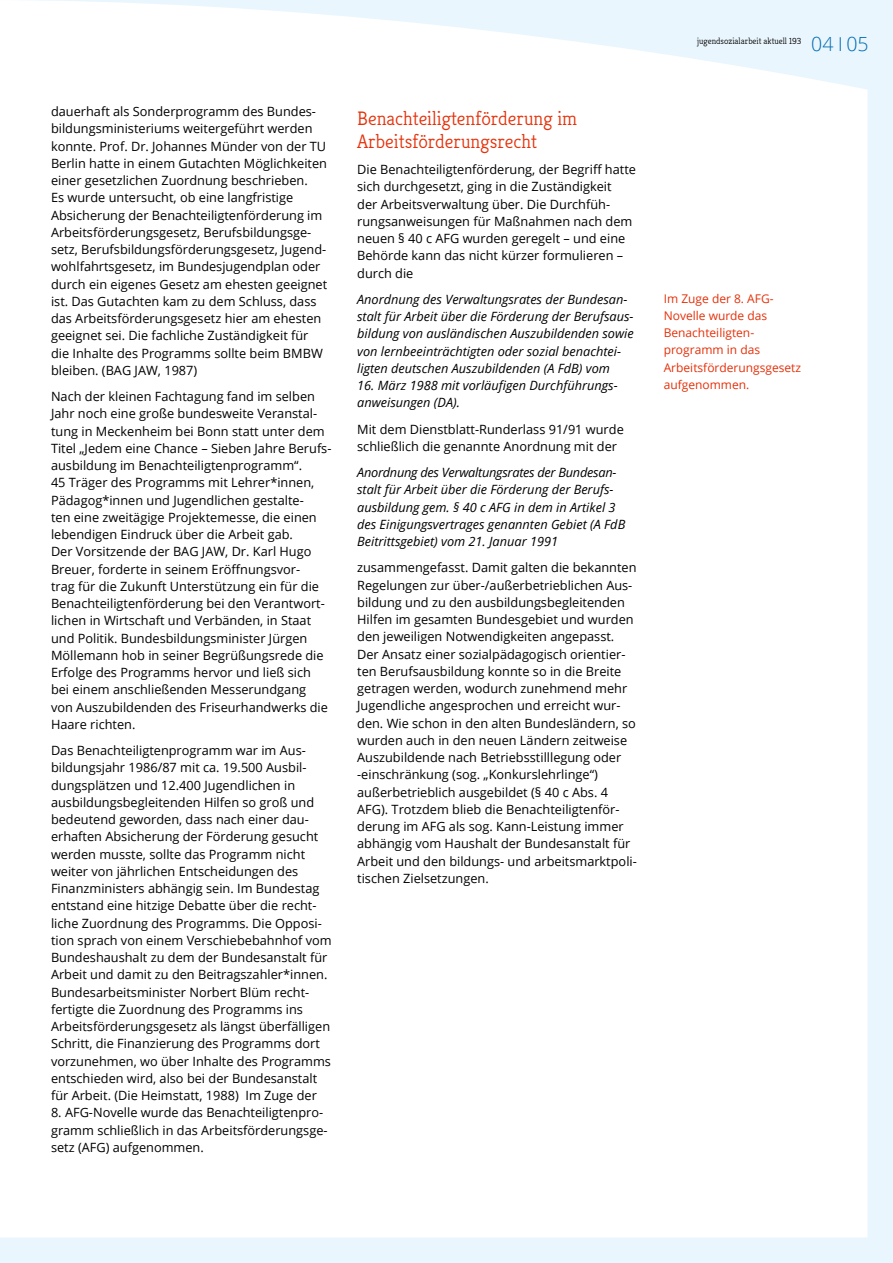
<style>
.page{position:relative;width:893px;height:1263px;background:#eaf6fe}
.page>*{position:absolute;margin:0;border:0;box-sizing:border-box;transform-origin:0 0}
.t1{font:300 19.5px/22.5px "Kreon";color:#e63009}
.t2{font:300 19.5px "Open Sans";color:#006cb1}
.t3{font:12.75px/17.2px "Open Sans";color:#000}
.t4{font:italic 12.75px/17.2px "Open Sans";color:#000}
.t5{font:12px/17.2px "Open Sans";color:#e63009}
.t6{font:300 8.85px "Kreon";color:#000}
.s1{font-size:9px}
</style>
<div class="page">
<div style="left:1px;top:0;width:866px;height:1237px;background:#fff"></div>
<svg style="left:0;top:0;width:1px;height:1237px"></svg>
<svg style="left:840px;top:37px;width:1px;height:14px"></svg>
<p class="t3" style="left:51px;top:102px;width:278px">dauerhaft als Sonderprogramm des Bundes&shy;bildungsministeriums weitergeführt werden konnte. Prof. Dr. Johannes Münder von der TU Berlin hatte in einem Gutachten Möglichkeiten einer gesetzlichen Zuordnung beschrieben.<br>Es wurde untersucht, ob eine langfristige Absicherung der Benachteiligtenförderung im Arbeitsförderungsgesetz, Berufsbildungsge&shy;setz, Berufsbildungsförderungsgesetz, Jugend&shy;wohlfahrtsgesetz, im Bundesjugendplan oder durch ein eigenes Gesetz am ehesten geeignet ist. Das Gutachten kam zu dem Schluss, dass das Arbeitsförderungsgesetz hier am ehesten geeignet sei. Die fachliche Zuständigkeit für die Inhalte des Programms sollte beim BMBW bleiben. (BAG JAW, 1987)</p>
<p class="t3" style="left:51px;top:387px;width:282px">Nach der kleinen Fachtagung fand im selben Jahr noch eine große bundesweite Veranstal&shy;tung in Meckenheim bei Bonn statt unter dem Titel „Jedem eine Chance – Sieben Jahre Berufs&shy;ausbildung im Benachteiligtenprogramm“.<br>45 Träger des Programms mit Lehrer*innen, Pädagog*innen und Jugendlichen gestalte-<br>ten eine zweitägige Projektemesse, die einen lebendigen Eindruck über die Arbeit gab.<br>Der Vorsitzende der BAG JAW, Dr. Karl Hugo Breuer, forderte in seinem Eröffnungsvor-<br>trag für die Zukunft Unterstützung ein für die Benachteiligtenförderung bei den Verantwort&shy;lichen in Wirtschaft und Verbänden, in Staat und Politik. Bundesbildungsminister Jürgen Möllemann hob in seiner Begrüßungsrede die Erfolge des Programms hervor und ließ sich bei einem anschließenden Messerundgang<br>von Auszubildenden des Friseurhandwerks die Haare richten.</p>
<p class="t3" style="left:51px;top:742px;width:282px">Das Benachteiligtenprogramm war im Aus&shy;bildungsjahr 1986/87 mit ca. 19.500 Ausbil&shy;dungsplätzen und 12.400 Jugendlichen in ausbildungsbegleitenden Hilfen so groß und bedeutend geworden, dass nach einer dau&shy;erhaften Absicherung der Förderung gesucht werden musste, sollte das Programm nicht weiter von jährlichen Entscheidungen des Finanzministers abhängig sein. Im Bundestag entstand eine hitzige Debatte über die recht&shy;liche Zuordnung des Programms. Die Opposi&shy;tion sprach von einem Verschiebebahnhof vom Bundeshaushalt zu dem der Bundesanstalt für Arbeit und damit zu den Beitragszahler*innen.<br>Bundesarbeitsminister Norbert Blüm recht&shy;fertigte die Zuordnung des Programms ins Arbeitsförderungsgesetz als längst überfälligen Schritt, die Finanzierung des Programms dort vorzunehmen, wo über Inhalte des Programms entschieden wird, also bei der Bundesanstalt für Arbeit. (Die Heimstatt, 1988) Im Zuge der</p>
<p class="t3" style="left:51px;top:1104px;width:278px">8. AFG-Novelle wurde das Benachteiligtenpro&shy;gramm schließlich in das Arbeitsförderungsge&shy;setz (AFG) aufgenommen.</p>
<h1 class="t1" style="left:357px;top:108px;width:221px">Benachteiligtenförderung im<br>Arbeitsförderungsrecht</h1>
<p class="t3" style="left:357px;top:160px;width:280px">Die Benachteiligtenförderung, der Begriff hatte sich durchgesetzt, ging in die Zuständigkeit<br>der Arbeitsverwaltung über. Die Durchfüh&shy;rungsanweisungen für Maßnahmen nach dem neuen § 40 c AFG wurden geregelt – und eine Behörde kann das nicht kürzer formulieren – durch die</p>
<p class="t4" style="left:357px;top:290px;width:278px">Anordnung des Verwaltungsrates der Bundesan&shy;stalt für Arbeit über die Förderung der Berufsaus&shy;bildung von ausländischen Auszubildenden sowie von lernbeeinträchtigten oder sozial benachtei&shy;ligten deutschen Auszubildenden (A FdB) vom</p>
<p class="t4" style="left:357px;top:376px;width:262px">16. März 1988 mit vorläufigen Durchführungs&shy;anweisungen (DA).</p>
<p class="t3" style="left:357px;top:420px;width:268px">Mit dem Dienstblatt-Runderlass 91/91 wurde schließlich die genannte Anordnung mit der</p>
<p class="t4" style="left:357px;top:463px;width:270px">Anordnung des Verwaltungsrates der Bundesan&shy;stalt für Arbeit über die Förderung der Berufs&shy;ausbildung gem. § 40 c AFG in dem in Artikel 3 des Einigungsvertrages genannten Gebiet (A FdB Beitrittsgebiet) vom 21. Januar 1991</p>
<p class="t3" style="left:357px;top:559px;width:281px">zusammengefasst. Damit galten die bekannten Regelungen zur über-/außerbetrieblichen Aus&shy;bildung und zu den ausbildungsbegleitenden Hilfen im gesamten Bundesgebiet und wurden den jeweiligen Notwendigkeiten angepasst.<br>Der Ansatz einer sozialpädagogisch orientier&shy;ten Berufsausbildung konnte so in die Breite getragen werden, wodurch zunehmend mehr Jugendliche angesprochen und erreicht wur&shy;den. Wie schon in den alten Bundesländern, so wurden auch in den neuen Ländern zeitweise Auszubildende nach Betriebsstilllegung oder -einschränkung (sog. „Konkurslehrlinge“) außerbetrieblich ausgebildet (§ 40 c Abs. 4<br>AFG). Trotzdem blieb die Benachteiligtenför&shy;derung im AFG als sog. Kann-Leistung immer abhängig vom Haushalt der Bundesanstalt für Arbeit und den bildungs- und arbeitsmarktpoli&shy;tischen Zielsetzungen.</p>
<p class="t6" style="left:697px;top:36px;width:106px">jugends<span class="s1">ozialar</span>beit aktuell 193</p>
<h1 class="t2" style="left:811px;top:31px;width:59px">04 05</h1>
<p class="t5" style="left:664px;top:289px;width:139px">Im Zuge der 8. AFG-<br>Novelle wurde das<br>Benachteiligten&shy;programm in das<br>Arbeitsförderungsgesetz aufgenommen.</p>
</div>
